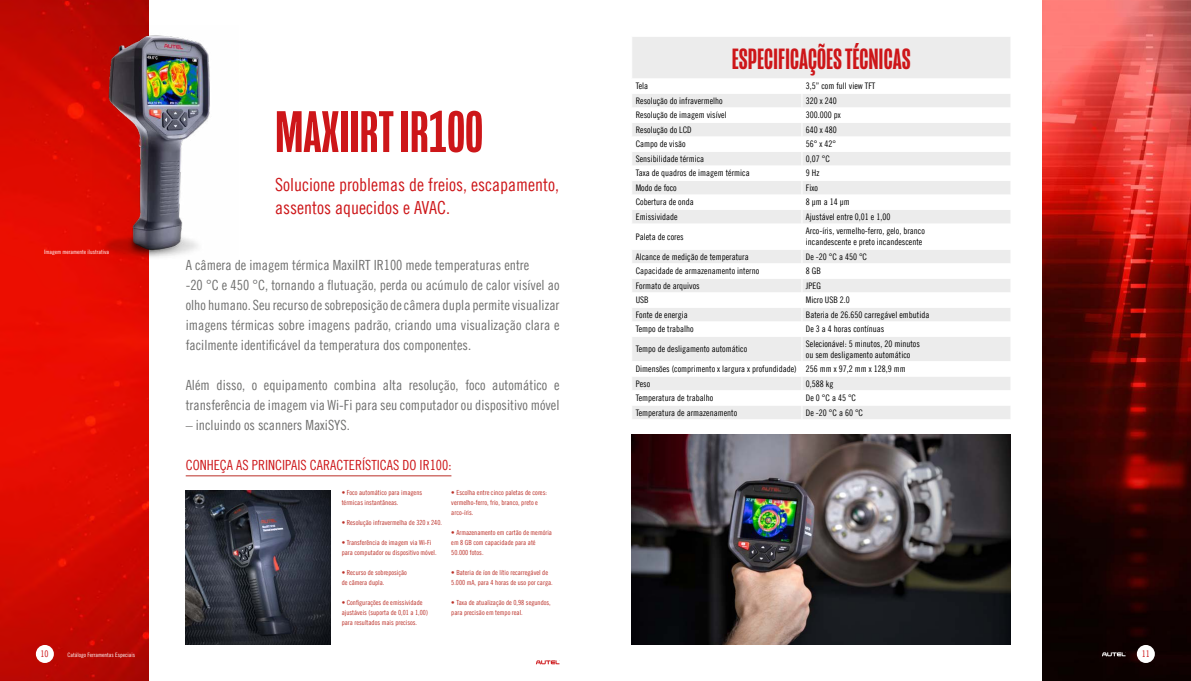
<style>
.page{position:relative;width:1191px;height:681px;background:#fff}
.page>*{position:absolute;margin:0;border:0;box-sizing:border-box;transform-origin:0 0}
.t1{font:500 60px "Mongoose";color:#cd1619}
.t2{font:500 30px "Mongoose";color:#cd1619}
.t3{font:18px/23px "Trade Gothic LT Cond Eighteen";color:#cd1619}
.t4{font:14px/20px "Trade Gothic LT Cond Eighteen";color:#6f6f6e}
.t5{font:14px "Trade Gothic LT Cond Eighteen";color:#cd1619}
.t6{font:9.1px "Trade Gothic LT Cond Eighteen";color:#cd1619}
.t7{font:9px/10.8px "Trade Gothic LT Cond Eighteen";color:#000}
.t8{font:7px/10px "Trade Gothic LT Cond Eighteen";color:#bb2f27}
.t9{font:6px "Trade Gothic LT Cond Eighteen";color:#fff}
</style>
<div class="page">
<img style="left:1042px;top:0;width:149px;height:680px">
<img style="left:0;top:0;width:149px;height:680px">
<img style="left:92px;top:26px;width:118px;height:233px">
<img style="left:631px;top:434px;width:380px;height:210px">
<img style="left:186px;top:490px;width:144px;height:154px">
<hr style="left:186px;top:475px;width:265px;height:1px;background:#bb2f27">
<div style="left:632px;top:37px;width:378px;height:382px;background:#ececec"></div>
<svg style="left:632px;top:80px;width:378px;height:325px"></svg>
<hr style="left:631px;top:79px;width:171px;height:1px;background:#fff">
<hr style="left:802px;top:79px;width:209px;height:1px;background:#fff">
<hr style="left:631px;top:93px;width:171px;height:1px;background:#fff">
<hr style="left:802px;top:93px;width:209px;height:1px;background:#fff">
<hr style="left:631px;top:108px;width:171px;height:1px;background:#fff">
<hr style="left:802px;top:108px;width:209px;height:1px;background:#fff">
<hr style="left:631px;top:122px;width:171px;height:1px;background:#fff">
<hr style="left:802px;top:122px;width:209px;height:1px;background:#fff">
<hr style="left:631px;top:137px;width:171px;height:1px;background:#fff">
<hr style="left:802px;top:137px;width:209px;height:1px;background:#fff">
<hr style="left:631px;top:151px;width:171px;height:1px;background:#fff">
<hr style="left:802px;top:151px;width:209px;height:1px;background:#fff">
<hr style="left:631px;top:166px;width:171px;height:1px;background:#fff">
<hr style="left:802px;top:166px;width:209px;height:1px;background:#fff">
<hr style="left:631px;top:180px;width:171px;height:1px;background:#fff">
<hr style="left:802px;top:180px;width:209px;height:1px;background:#fff">
<hr style="left:631px;top:195px;width:171px;height:1px;background:#fff">
<hr style="left:802px;top:195px;width:209px;height:1px;background:#fff">
<hr style="left:631px;top:209px;width:171px;height:1px;background:#fff">
<hr style="left:802px;top:209px;width:209px;height:1px;background:#fff">
<hr style="left:631px;top:223px;width:171px;height:1px;background:#fff">
<hr style="left:802px;top:223px;width:209px;height:1px;background:#fff">
<hr style="left:631px;top:249px;width:171px;height:1px;background:#fff">
<hr style="left:802px;top:249px;width:209px;height:1px;background:#fff">
<hr style="left:631px;top:263px;width:171px;height:1px;background:#fff">
<hr style="left:802px;top:263px;width:209px;height:1px;background:#fff">
<hr style="left:631px;top:278px;width:171px;height:1px;background:#fff">
<hr style="left:802px;top:278px;width:209px;height:1px;background:#fff">
<hr style="left:631px;top:292px;width:171px;height:1px;background:#fff">
<hr style="left:802px;top:292px;width:209px;height:1px;background:#fff">
<hr style="left:631px;top:307px;width:171px;height:1px;background:#fff">
<hr style="left:802px;top:307px;width:209px;height:1px;background:#fff">
<hr style="left:631px;top:321px;width:171px;height:1px;background:#fff">
<hr style="left:802px;top:321px;width:209px;height:1px;background:#fff">
<hr style="left:631px;top:336px;width:171px;height:1px;background:#fff">
<hr style="left:802px;top:336px;width:209px;height:1px;background:#fff">
<hr style="left:631px;top:361px;width:171px;height:1px;background:#fff">
<hr style="left:802px;top:361px;width:209px;height:1px;background:#fff">
<hr style="left:631px;top:376px;width:171px;height:1px;background:#fff">
<hr style="left:802px;top:376px;width:209px;height:1px;background:#fff">
<hr style="left:631px;top:390px;width:171px;height:1px;background:#fff">
<hr style="left:802px;top:390px;width:209px;height:1px;background:#fff">
<hr style="left:631px;top:405px;width:171px;height:1px;background:#fff">
<hr style="left:802px;top:405px;width:209px;height:1px;background:#fff">
<svg style="left:801px;top:80px;width:1px;height:339px"></svg>
<svg style="left:1102px;top:652px;width:24px;height:4px"></svg>
<div style="left:1136px;top:644px;width:18px;height:18px;background:#fff;border-radius:50%"></div>
<svg style="left:536px;top:660px;width:24px;height:4px"></svg>
<div style="left:36px;top:644px;width:18px;height:18px;background:#fff;border-radius:50%"></div>
<p class="t9" style="left:44px;top:248px;width:66px">Imagem meramente ilustrativa</p>
<h1 class="t1" style="left:275px;top:98px;width:209px">MAXIIRT IR100</h1>
<h3 class="t3" style="left:275px;top:172px;width:285px">Solucione problemas de freios, escapamento, assentos aquecidos e AVAC.</h3>
<p class="t4" style="left:186px;top:254px;width:375px">A câmera de imagem térmica MaxiIRT IR100 mede temperaturas entre<br>-20 °C e 450 °C, tornando a flutuação, perda ou acúmulo de calor visível ao olho humano. Seu recurso de sobreposição de câmera dupla permite visualizar imagens térmicas sobre imagens padrão, criando uma visualização clara e facilmente identificável da temperatura dos componentes.</p>
<h3 class="t4" style="left:186px;top:374px;width:375px">Além disso, o equipamento combina alta resolução, foco automático e transferência de imagem via Wi-Fi para seu computador ou dispositivo móvel</h3>
<h3 class="t4" style="left:186px;top:414px;width:166px">– incluindo os scanners MaxiSYS.</h3>
<h3 class="t5" style="left:186px;top:456px;width:267px">CONHEÇA AS PRINCIPAIS CARACTERÍSTICAS DO IR100:</h3>
<p class="t8" style="left:342px;top:487px;width:82px">• Foco automático para imagens térmicas instantâneas.</p>
<p class="t8" style="left:342px;top:517px;width:102px">• Resolução infravermelha de 320 x 240.</p>
<p class="t8" style="left:342px;top:537px;width:96px">• Transferência de imagem via Wi-Fi para computador ou dispositivo móvel.</p>
<p class="t8" style="left:342px;top:567px;width:67px">• Recurso de sobreposição de câmera dupla.</p>
<p class="t8" style="left:342px;top:597px;width:88px">• Configurações de emissividade ajustáveis (suporta de 0,01 a 1,00) para resultados mais precisos.</p>
<p class="t8" style="left:451px;top:487px;width:97px">• Escolha entre cinco paletas de cores: vermelho-ferro, frio, branco, preto e arco-íris.</p>
<p class="t8" style="left:451px;top:527px;width:102px">• Armazenamento em cartão de memória em 8 GB com capacidade para até<br>50.000 fotos.</p>
<p class="t8" style="left:451px;top:567px;width:103px">• Bateria de íon de lítio recarregável de<br>5.000 mA, para 4 horas de uso por carga.</p>
<p class="t8" style="left:451px;top:597px;width:101px">• Taxa de atualização de 0,98 segundos, para precisão em tempo real.</p>
<h2 class="t2" style="left:732px;top:42px;width:180px">ESPECIFICAÇÕES TÉCNICAS</h2>
<p class="t7" style="left:636px;top:81px;width:14px">Tela</p>
<p class="t7" style="left:806px;top:81px;width:71px">3,5” com full view TFT</p>
<p class="t7" style="left:636px;top:95px;width:88px">Resolução do infravermelho</p>
<p class="t7" style="left:806px;top:95px;width:32px">320 x 240</p>
<p class="t7" style="left:636px;top:110px;width:92px">Resolução de imagem visível</p>
<p class="t7" style="left:806px;top:110px;width:36px">300.000 px</p>
<p class="t7" style="left:636px;top:124px;width:57px">Resolução do LCD</p>
<p class="t7" style="left:806px;top:124px;width:32px">640 x 480</p>
<p class="t7" style="left:636px;top:139px;width:51px">Campo de visão</p>
<p class="t7" style="left:806px;top:139px;width:32px">56° x 42°</p>
<p class="t7" style="left:636px;top:153px;width:70px">Sensibilidade térmica</p>
<p class="t7" style="left:806px;top:153px;width:26px">0,07 °C</p>
<p class="t7" style="left:636px;top:168px;width:115px">Taxa de quadros de imagem térmica</p>
<p class="t7" style="left:806px;top:168px;width:15px">9 Hz</p>
<p class="t7" style="left:636px;top:182px;width:42px">Modo de foco</p>
<p class="t7" style="left:806px;top:182px;width:13px">Fixo</p>
<p class="t7" style="left:636px;top:197px;width:59px">Cobertura de onda</p>
<p class="t7" style="left:806px;top:197px;width:45px">8 µm a 14 µm</p>
<p class="t7" style="left:636px;top:211px;width:43px">Emissividade</p>
<p class="t7" style="left:806px;top:211px;width:86px">Ajustável entre 0,01 e 1,00</p>
<p class="t7" style="left:636px;top:231px;width:49px">Paleta de cores</p>
<p class="t7" style="left:806px;top:226px;width:120px">Arco-íris, vermelho-ferro, gelo, branco incandescente e preto incandescente</p>
<p class="t7" style="left:636px;top:251px;width:114px">Alcance de medição de temperatura</p>
<p class="t7" style="left:806px;top:251px;width:63px">De -20 °C a 450 °C</p>
<p class="t7" style="left:636px;top:265px;width:125px">Capacidade de armazenamento interno</p>
<p class="t7" style="left:806px;top:265px;width:16px">8 GB</p>
<p class="t7" style="left:636px;top:280px;width:65px">Formato de arquivos</p>
<p class="t7" style="left:806px;top:280px;width:16px">JPEG</p>
<p class="t7" style="left:636px;top:294px;width:14px">USB</p>
<p class="t7" style="left:806px;top:294px;width:45px">Micro USB 2.0</p>
<p class="t7" style="left:636px;top:309px;width:53px">Fonte de energia</p>
<p class="t7" style="left:806px;top:309px;width:125px">Bateria de 26.650 carregável embutida</p>
<p class="t7" style="left:636px;top:323px;width:59px">Tempo de trabalho</p>
<p class="t7" style="left:806px;top:323px;width:80px">De 3 a 4 horas contínuas</p>
<p class="t7" style="left:636px;top:343px;width:113px">Tempo de desligamento automático</p>
<p class="t7" style="left:806px;top:338px;width:115px">Selecionável: 5 minutos, 20 minutos ou sem desligamento automático</p>
<p class="t7" style="left:636px;top:361px;width:272px;line-height:14.5px">Dimensões (comprimento x largura x profundidade) 256 mm x 97,2 mm x 128,9 mm<br>Peso</p>
<p class="t7" style="left:806px;top:378px;width:29px">0,588 kg</p>
<p class="t7" style="left:636px;top:392px;width:79px">Temperatura de trabalho</p>
<p class="t7" style="left:806px;top:392px;width:52px">De 0 °C a 45 °C</p>
<p class="t7" style="left:636px;top:407px;width:103px">Temperatura de armazenamento</p>
<p class="t7" style="left:806px;top:407px;width:59px">De -20 °C a 60 °C</p>
<p class="t6" style="left:41px;top:648px;width:10px">10</p>
<p class="t9" style="left:68px;top:650px;width:69px">Catálogo Ferramentas Especiais</p>
<p class="t6" style="left:1141px;top:648px;width:10px">11</p>
</div>
